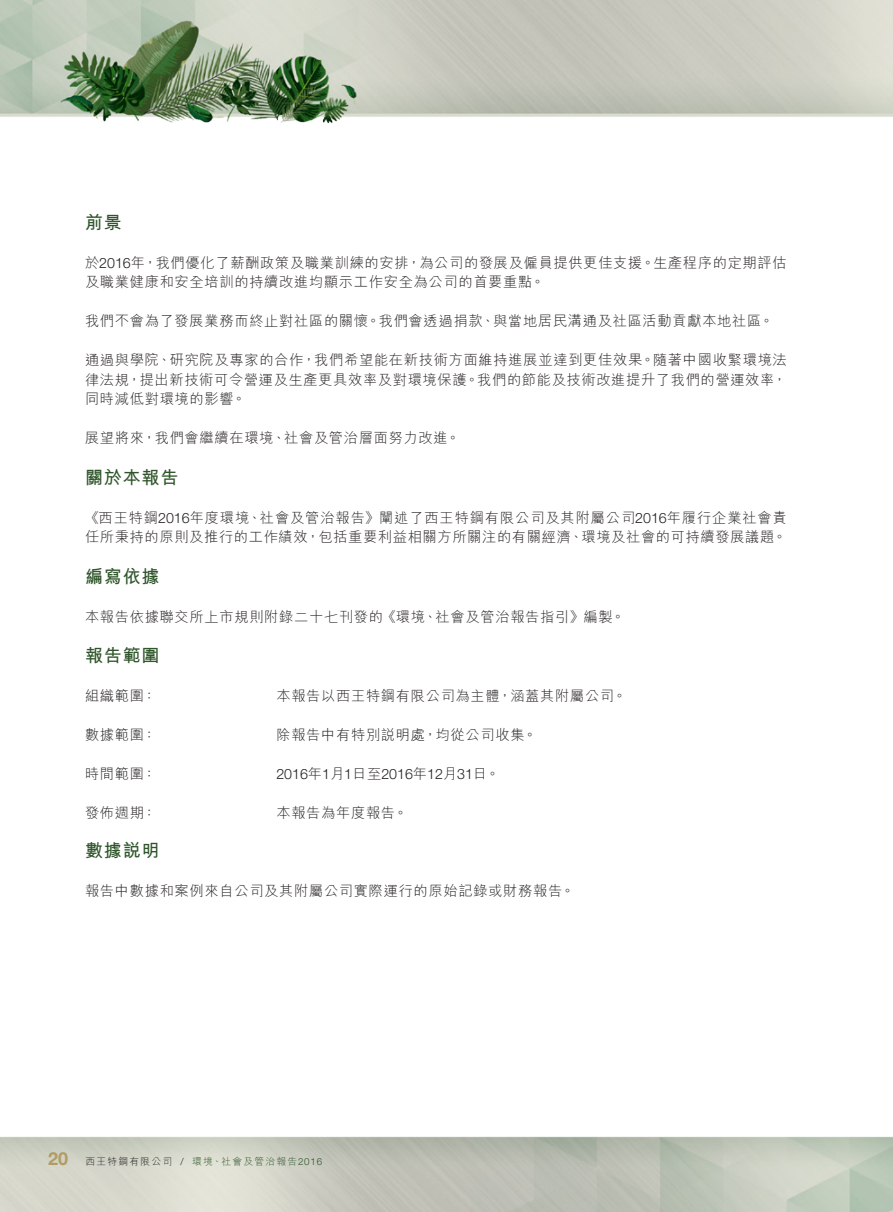
<style>
.page{position:relative;width:893px;height:1212px;background:#fff}
.page>*{position:absolute;margin:0;border:0;box-sizing:border-box;transform-origin:0 0}
.Heading_1{font:700 18px "M Hei HK";letter-spacing:.05em;color:#2f552b}
.Body_Text{font:300 14.25px/19.5px "M Hei HK";letter-spacing:.05em;color:#231f20}
.Body_Text-2{font:300 14.25px "Helvetica Neue LT Std";color:#231f20}
.t1{font:300 9.75px "M Hei HK";letter-spacing:.13em;color:#2f552b}
.s1{font-family:"Helvetica Neue LT Std"}
.s2{font-family:"M Hei HK"}
.s3{font-family:"Helvetica Neue LT Std";font-weight:700;font-size:18px;color:#b19c63}
.s4{color:#231f20}
.s5{font-family:"Helvetica Neue LT Std";color:#231f20}
</style>
<div class="page">
<img style="left:0;top:0;width:893px;height:1212px">
<p class="Heading_1" style="left:85px;top:209px;width:38px">前景</p>
<p class="Body_Text" style="left:85px;top:252px;width:703px">於<span class="s1">2016</span>年，我們優化了薪酬政策及職業訓練的安排，為公司的發展及僱員提供更佳支援。生產程序的定期評估及職業健康和安全培訓的持續改進均顯示工作安全為公司的首要重點。</p>
<p class="Body_Text" style="left:85px;top:311px;width:690px">我們不會為了發展業務而終止對社區的關懷。我們會透過捐款、與當地居民溝通及社區活動貢獻本地社區。</p>
<p class="Body_Text" style="left:85px;top:350px;width:703px;text-align:justify">通過與學院、研究院及專家的合作，我們希望能在新技術方面維持進展並達到更佳效果。隨著中國收緊環境法律法規，提出新技術可令營運及生產更具效率及對環境保護。我們的節能及技術改進提升了我們的營運效率，同時減低對環境的影響。</p>
<p class="Body_Text" style="left:85px;top:428px;width:377px">展望將來，我們會繼續在環境、社會及管治層面努力改進。</p>
<p class="Heading_1" style="left:85px;top:464px;width:95px">關於本報告</p>
<p class="Body_Text" style="left:85px;top:507px;width:703px">《西王特鋼<span class="s1">2016</span>年度環境、社會及管治報告》闡述了西王特鋼有限公司及其附屬公司<span class="s1">2016</span>年履行企業社會責任所秉持的原則及推行的工作績效，包括重要利益相關方所關注的有關經濟、環境及社會的可持續發展議題。</p>
<p class="Heading_1" style="left:85px;top:563px;width:76px">編寫依據</p>
<p class="Body_Text" style="left:85px;top:606px;width:542px">本報告依據聯交所上市規則附錄二十七刊發的《環境、社會及管治報告指引》編製。</p>
<p class="Heading_1" style="left:85px;top:642px;width:76px">報告範圍</p>
<p class="Body_Text" style="left:85px;top:686px;width:73px">組織範圍：</p>
<p class="Body_Text" style="left:276px;top:686px;width:352px">本報告以西王特鋼有限公司為主體，涵蓋其附屬公司。</p>
<p class="Body_Text" style="left:85px;top:725px;width:73px">數據範圍：</p>
<p class="Body_Text" style="left:276px;top:725px;width:262px">除報告中有特別說明處，均從公司收集。</p>
<p class="Body_Text" style="left:85px;top:764px;width:73px">時間範圍：</p>
<p class="Body_Text-2" style="left:276px;top:765px;width:225px">2016<span class="s2">年</span>1<span class="s2">月</span>1<span class="s2">日至</span>2016<span class="s2">年</span>12<span class="s2">月</span>31<span class="s2">日。</span></p>
<p class="Body_Text" style="left:85px;top:803px;width:73px">發佈週期：</p>
<p class="Body_Text" style="left:276px;top:803px;width:133px">本報告為年度報告。</p>
<p class="Heading_1" style="left:85px;top:837px;width:76px">數據說明</p>
<p class="Body_Text" style="left:85px;top:881px;width:491px">報告中數據和案例來自公司及其附屬公司實際運行的原始記錄或財務報告。</p>
<p class="t1" style="left:48px;top:1157px;width:276px"><span class="s3">20</span> <span class="s4">西王特鋼有限公司</span> <span class="s5">/</span> 環境、社會及管治報告<span class="s1">2016</span></p>
</div>
